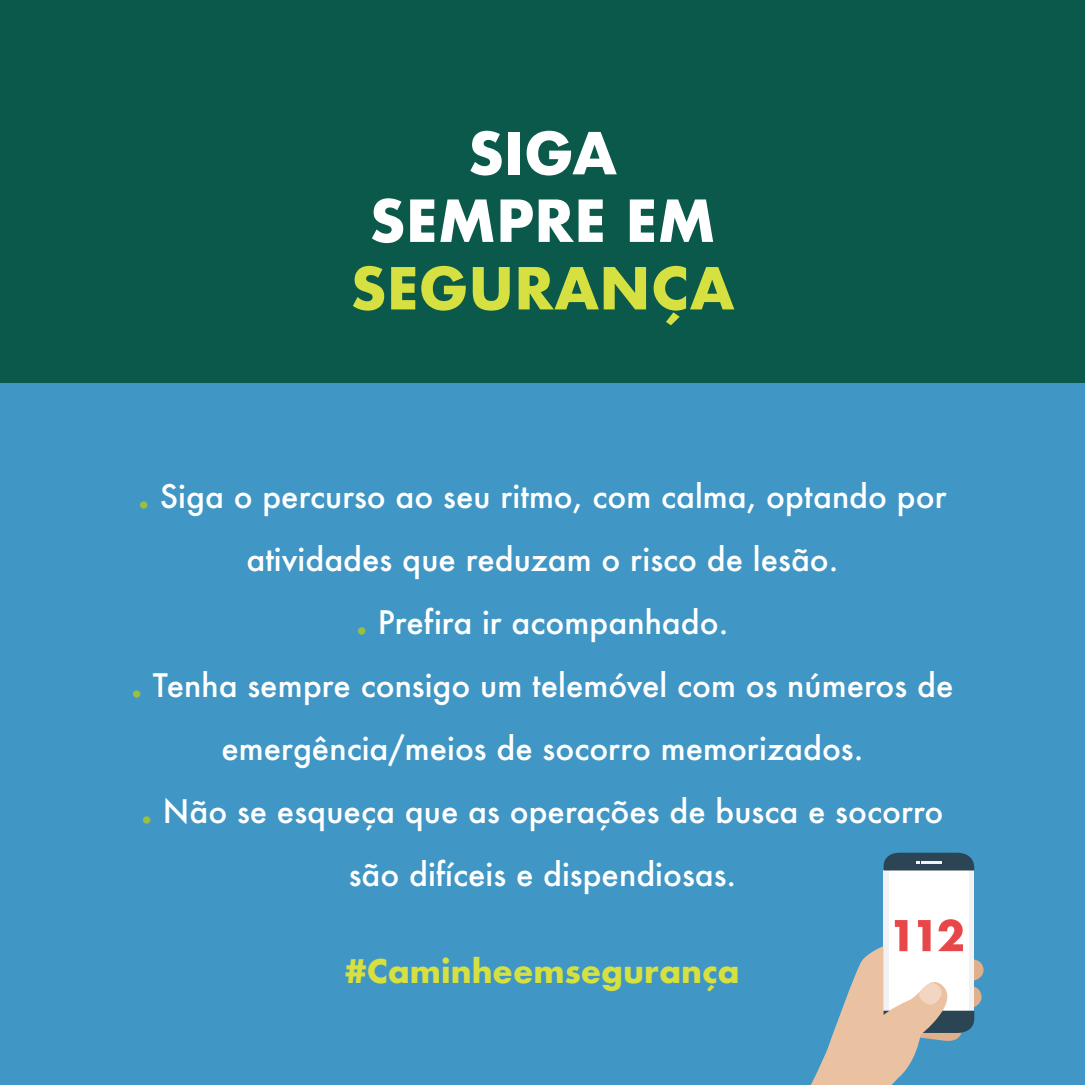
<style>
.page{position:relative;width:1085px;height:1085px;background:#fff}
.page>*{position:absolute;margin:0;border:0;box-sizing:border-box;transform-origin:0 0}
.t1{font:700 56.25px/67.5px "Futura";color:#fff;text-align:center}
.t2{font:700 56.25px "Futura";color:#d6e040}
.t3{font:500 31.5px/63px "Futura";color:#fff;text-align:center}
.t4{font:700 31.5px "Futura";color:#d6e040}
.s1{font-weight:700;color:#9cbf3d}
</style>
<div class="page">
<div style="left:0;top:0;width:1084px;height:1084px;background:#4096c4"></div>
<div style="left:0;top:0;width:1084px;height:383px;background:#0a594a"></div>
<svg style="left:811px;top:852px;width:173px;height:232px"></svg>
<h1 class="t1" style="left:369px;top:119px;width:348px">SIGA<br>SEMPRE EM</h1>
<h1 class="t2" style="left:350px;top:247px;width:386px">SEGURANÇA</h1>
<p class="t3" style="left:131px;top:464px;width:823px"><span class="s1">.</span> Siga o percurso ao seu ritmo, com calma, optando por atividades que reduzam o risco de lesão.<br><span class="s1">.</span> Prefira ir acompanhado.<br><span class="s1">.</span> Tenha sempre consigo um telemóvel com os números de emergência/meios de socorro memorizados.<br><span class="s1">.</span> Não se esqueça que as operações de busca e socorro são difíceis e dispendiosas.</p>
<p class="t4" style="left:345px;top:947px;width:396px">#Caminheemsegurança</p>
</div>
